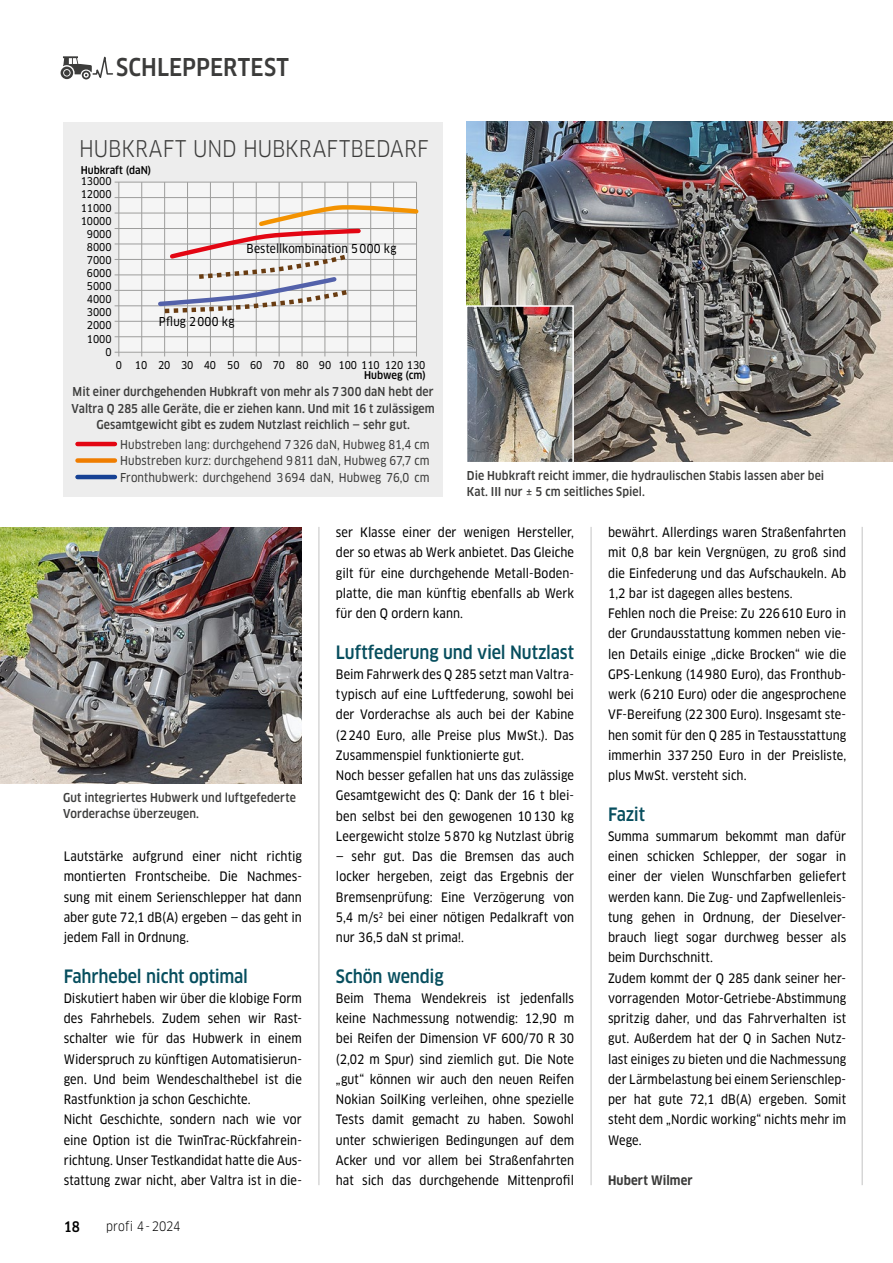
<style>
.page{position:relative;width:893px;height:1263px;background:#fff}
.page>*{position:absolute;margin:0;border:0;box-sizing:border-box;transform-origin:0 0}
.t1{font:500 condensed 24px "Clan OT";letter-spacing:.005em;color:#3c3c3b}
.KSTN_Überschrift{font:condensed 22.5px "Clan OT";color:#3c3c3b}
.GT_Zwischenüberschri{font:500 condensed 18px "Clan OT";letter-spacing:-.01em;color:#074e5e}
.t2{font:500 condensed 14.25px "Clan OT";color:#000}
.GT_Fließtext{font:12.75px/20.2px "Clan OT Narrow News";letter-spacing:.005em;color:#000;text-align:justify}
.GT_Autor{font:700 condensed 12.75px "Clan OT";letter-spacing:.01em;color:#3c3c3b}
.t3{font:condensed 12.75px "Clan OT";color:#000}
.GT_BU_zentriert{font:500 condensed 12px/16.5px "Clan OT";letter-spacing:.01em;color:#3c3c3b;text-align:center}
.GT_BU{font:500 condensed 12px/16.5px "Clan OT";letter-spacing:.01em;color:#3c3c3b}
.GT_Schleppertest_Hub{font:12px "Clan OT Narrow News";letter-spacing:.01em;color:#3c3c3b}
.GT_Fließtext-2{font:12px "Clan OT Narrow News";letter-spacing:.01em;color:#000}
.t4{font:10.5px/13px "Clan OT Narrow News";color:#000;text-align:right}
.t5{font:500 condensed 10.5px "Clan OT";color:#000}
.s1{font-family:"Clan OT Narrow News";font-weight:400;font-stretch:normal}
</style>
<div class="page">
<hr style="left:862px;top:527px;width:1px;height:658px;background:#c6c6c6">
<hr style="left:318px;top:527px;width:1px;height:658px;background:#c6c6c6">
<hr style="left:590px;top:527px;width:2px;height:658px;background:#c6c6c6">
<div style="left:64px;top:122px;width:379px;height:375px;background:#ededed"></div>
<svg style="left:119px;top:183px;width:297px;height:169px"></svg>
<hr style="left:416px;top:182px;width:1px;height:174px;background:#9d9d9c">
<hr style="left:393px;top:182px;width:1px;height:174px;background:#9d9d9c">
<hr style="left:370px;top:182px;width:1px;height:174px;background:#9d9d9c">
<hr style="left:347px;top:182px;width:1px;height:174px;background:#9d9d9c">
<hr style="left:325px;top:182px;width:1px;height:174px;background:#9d9d9c">
<hr style="left:302px;top:182px;width:1px;height:174px;background:#9d9d9c">
<hr style="left:279px;top:182px;width:1px;height:174px;background:#9d9d9c">
<hr style="left:256px;top:182px;width:1px;height:174px;background:#9d9d9c">
<hr style="left:233px;top:182px;width:1px;height:174px;background:#9d9d9c">
<hr style="left:210px;top:182px;width:1px;height:174px;background:#9d9d9c">
<hr style="left:187px;top:182px;width:1px;height:174px;background:#9d9d9c">
<hr style="left:164px;top:182px;width:1px;height:174px;background:#9d9d9c">
<hr style="left:141px;top:182px;width:1px;height:174px;background:#9d9d9c">
<hr style="left:118px;top:182px;width:1px;height:174px;background:#9d9d9c">
<hr style="left:115px;top:182px;width:301px;height:1px;background:#9d9d9c">
<hr style="left:115px;top:197px;width:301px;height:1px;background:#9d9d9c">
<hr style="left:115px;top:213px;width:301px;height:1px;background:#9d9d9c">
<hr style="left:115px;top:228px;width:301px;height:1px;background:#9d9d9c">
<hr style="left:115px;top:244px;width:301px;height:1px;background:#9d9d9c">
<hr style="left:115px;top:259px;width:301px;height:1px;background:#9d9d9c">
<hr style="left:115px;top:274px;width:301px;height:1px;background:#9d9d9c">
<hr style="left:115px;top:290px;width:301px;height:1px;background:#9d9d9c">
<hr style="left:115px;top:305px;width:301px;height:1px;background:#9d9d9c">
<hr style="left:115px;top:321px;width:301px;height:1px;background:#9d9d9c">
<hr style="left:115px;top:336px;width:301px;height:1px;background:#9d9d9c">
<hr style="left:115px;top:352px;width:301px;height:1px;background:#9d9d9c">
<svg style="left:156px;top:205px;width:263px;height:110px"></svg>
<hr style="left:78px;top:442px;width:37px;height:4px;background:#e30613">
<div style="left:78px;top:458px;width:37px;height:5px;background:#ef7d00"></div>
<hr style="left:78px;top:475px;width:37px;height:4px;background:#164194">
<img style="left:467px;top:122px;width:426px;height:340px">
<img style="left:0;top:527px;width:302px;height:257px">
<img style="left:469px;top:308px;width:102px;height:152px">
<div style="left:466px;top:305px;width:108px;height:158px;border:2px solid #fff"></div>
<svg style="left:61px;top:56px;width:53px;height:24px"></svg>
<h1 class="t1" style="left:116px;top:53px;width:174px">SCHLEPPERTEST</h1>
<p class="KSTN_Überschrift" style="left:79px;top:135px;width:351px">HUBKRAFT UND HUBKRAFTBEDARF</p>
<p class="t5" style="left:81px;top:164px;width:72px">Hubkraft (daN)</p>
<p class="t4" style="left:81px;top:175px;width:32px;text-align:justify">13000<br>12000<br>11000</p>
<p class="t4" style="left:81px;top:214px;width:32px">10000</p>
<p class="t4" style="left:87px;top:227px;width:26px">9000</p>
<p class="t4" style="left:87px;top:240px;width:26px">8000</p>
<p class="t4" style="left:87px;top:254px;width:26px">7000</p>
<p class="t4" style="left:87px;top:267px;width:26px">6000</p>
<p class="t4" style="left:87px;top:280px;width:26px">5000</p>
<p class="t4" style="left:87px;top:293px;width:26px">4000</p>
<p class="t4" style="left:87px;top:306px;width:26px">3000</p>
<p class="t4" style="left:87px;top:319px;width:26px">2000</p>
<p class="t4" style="left:87px;top:332px;width:26px">1000<br>0</p>
<p class="GT_Fließtext-2" style="left:247px;top:241px;width:151px">Bestellkombination 5000 kg</p>
<p class="GT_Fließtext-2" style="left:159px;top:315px;width:77px">Pflug 2000 kg</p>
<p class="t4" style="left:116px;top:358px;width:311px">0 10 20 30 40 50 60 70 80 90 100 110 120 130</p>
<p class="t5" style="left:364px;top:369px;width:63px">Hubweg (cm)</p>
<p class="GT_BU_zentriert" style="left:72px;top:383px;width:365px">Mit einer durchgehenden Hubkraft von mehr als 7300 daN hebt der<br>Valtra Q 285 alle Geräte, die er ziehen kann. Und mit 16 t zulässigem<br>Gesamtgewicht gibt es zudem Nutzlast reichlich — sehr gut.</p>
<p class="GT_Schleppertest_Hub" style="left:120px;top:437px;width:311px">Hubstreben lang: durchgehend 7326 daN, Hubweg 81,4 cm</p>
<p class="GT_Schleppertest_Hub" style="left:120px;top:454px;width:311px">Hubstreben kurz: durchgehend 9811 daN, Hubweg 67,7 cm</p>
<p class="GT_Schleppertest_Hub" style="left:120px;top:470px;width:311px">Fronthubwerk: durchgehend 3694 daN, Hubweg 76,0 cm</p>
<p class="GT_BU" style="left:467px;top:467px;width:359px">Die Hubkraft reicht immer, die hydraulischen Stabis lassen aber bei<br>Kat. III nur <span class="s1">±</span> 5 cm seitliches Spiel.</p>
<p class="GT_BU" style="left:63px;top:789px;width:234px">Gut integriertes Hubwerk und luftgefederte<br>Vorderachse überzeugen.</p>
<p class="GT_Fließtext" style="left:64px;top:846px;width:240px">Lautstärke aufgrund einer nicht richtig montierten Frontscheibe. Die Nachmes&shy;sung mit einem Serienschlepper hat dann aber gute 72,1 dB(A) ergeben — das geht in jedem Fall in Ordnung.</p>
<p class="GT_Zwischenüberschri" style="left:64px;top:965px;width:186px">Fahrhebel nicht optimal</p>
<p class="GT_Fließtext" style="left:64px;top:988px;width:240px">Diskutiert haben wir über die klobige Form des Fahrhebels. Zudem sehen wir Rast&shy;schalter wie für das Hubwerk in einem Widerspruch zu künftigen Automatisierun&shy;gen. Und beim Wendeschalthebel ist die Rastfunktion ja schon Geschichte.</p>
<p class="GT_Fließtext" style="left:64px;top:1110px;width:240px">Nicht Geschichte, sondern nach wie vor eine Option ist die TwinTrac-Rückfahrein&shy;richtung. Unser Testkandidat hatte die Aus&shy;stattung zwar nicht, aber Valtra ist in die-</p>
<p class="t2" style="left:64px;top:1218px;width:18px">18</p>
<p class="t3" style="left:106px;top:1219px;width:76px">profi 4-2024</p>
<p class="GT_Fließtext" style="left:336px;top:522px;width:240px">ser Klasse einer der wenigen Hersteller, der so etwas ab Werk anbietet. Das Gleiche gilt für eine durchgehende Metall-Boden&shy;platte, die man künftig ebenfalls ab Werk für den Q ordern kann.</p>
<p class="GT_Zwischenüberschri" style="left:336px;top:641px;width:240px">Luftfederung und viel Nutzlast</p>
<p class="GT_Fließtext" style="left:336px;top:664px;width:240px">Beim Fahrwerk des Q 285 setzt man Valtra&shy;typisch auf eine Luftfederung, sowohl bei der Vorderachse als auch bei der Kabine (2240 Euro, alle Preise plus MwSt.). Das Zusammenspiel funktionierte gut.</p>
<p class="GT_Fließtext" style="left:336px;top:765px;width:240px">Noch besser gefallen hat uns das zulässige Gesamtgewicht des Q: Dank der 16 t blei&shy;ben selbst bei den gewogenen 10130 kg Leergewicht stolze 5870 kg Nutzlast übrig</p>
<p class="GT_Fließtext" style="left:336px;top:846px;width:240px">— sehr gut. Das die Bremsen das auch locker hergeben, zeigt das Ergebnis der Bremsenprüfung: Eine Verzögerung von 5,4 m/s<sup>2</sup> bei einer nötigen Pedalkraft von nur 36,5 daN st prima!.</p>
<p class="GT_Zwischenüberschri" style="left:336px;top:965px;width:109px">Schön wendig</p>
<p class="GT_Fließtext" style="left:336px;top:988px;width:240px">Beim Thema Wendekreis ist jedenfalls keine Nachmessung notwendig: 12,90 m bei Reifen der Dimension VF 600/70 R 30 (2,02 m Spur) sind ziemlich gut. Die Note „gut“ können wir auch den neuen Reifen Nokian SoilKing verleihen, ohne spezielle Tests damit gemacht zu haben. Sowohl unter schwierigen Bedingungen auf dem Acker und vor allem bei Straßenfahrten hat sich das durchgehende Mittenprofil</p>
<p class="GT_Fließtext" style="left:608px;top:522px;width:240px">bewährt. Allerdings waren Straßenfahrten mit 0,8 bar kein Vergnügen, zu groß sind die Einfederung und das Aufschaukeln. Ab 1,2 bar ist dagegen alles bestens.</p>
<p class="GT_Fließtext" style="left:608px;top:603px;width:240px">Fehlen noch die Preise: Zu 226610 Euro in der Grundausstattung kommen neben vie&shy;len Details einige „dicke Brocken“ wie die GPS-Lenkung (14980 Euro), das Fronthub&shy;werk (6210 Euro) oder die angesprochene VF-Bereifung (22300 Euro). Insgesamt ste&shy;hen somit für den Q 285 in Testausstattung immerhin 337250 Euro in der Preisliste, plus MwSt. versteht sich.</p>
<p class="GT_Zwischenüberschri" style="left:608px;top:803px;width:38px">Fazit</p>
<p class="GT_Fließtext" style="left:608px;top:826px;width:240px">Summa summarum bekommt man dafür einen schicken Schlepper, der sogar in einer der vielen Wunschfarben geliefert werden kann. Die Zug- und Zapfwellenleis&shy;tung gehen in Ordnung, der Dieselver&shy;brauch liegt sogar durchweg besser als beim Durchschnitt.</p>
<p class="GT_Fließtext" style="left:608px;top:968px;width:240px">Zudem kommt der Q 285 dank seiner her&shy;vorragenden Motor-Getriebe-Abstimmung spritzig daher, und das Fahrverhalten ist gut. Außerdem hat der Q in Sachen Nutz&shy;last einiges zu bieten und die Nachmessung der Lärmbelastung bei einem Serienschlep&shy;per hat gute 72,1 dB(A) ergeben. Somit steht dem „Nordic working“ nichts mehr im Wege.</p>
<p class="GT_Autor" style="left:608px;top:1173px;width:86px">Hubert Wilmer</p>
</div>
